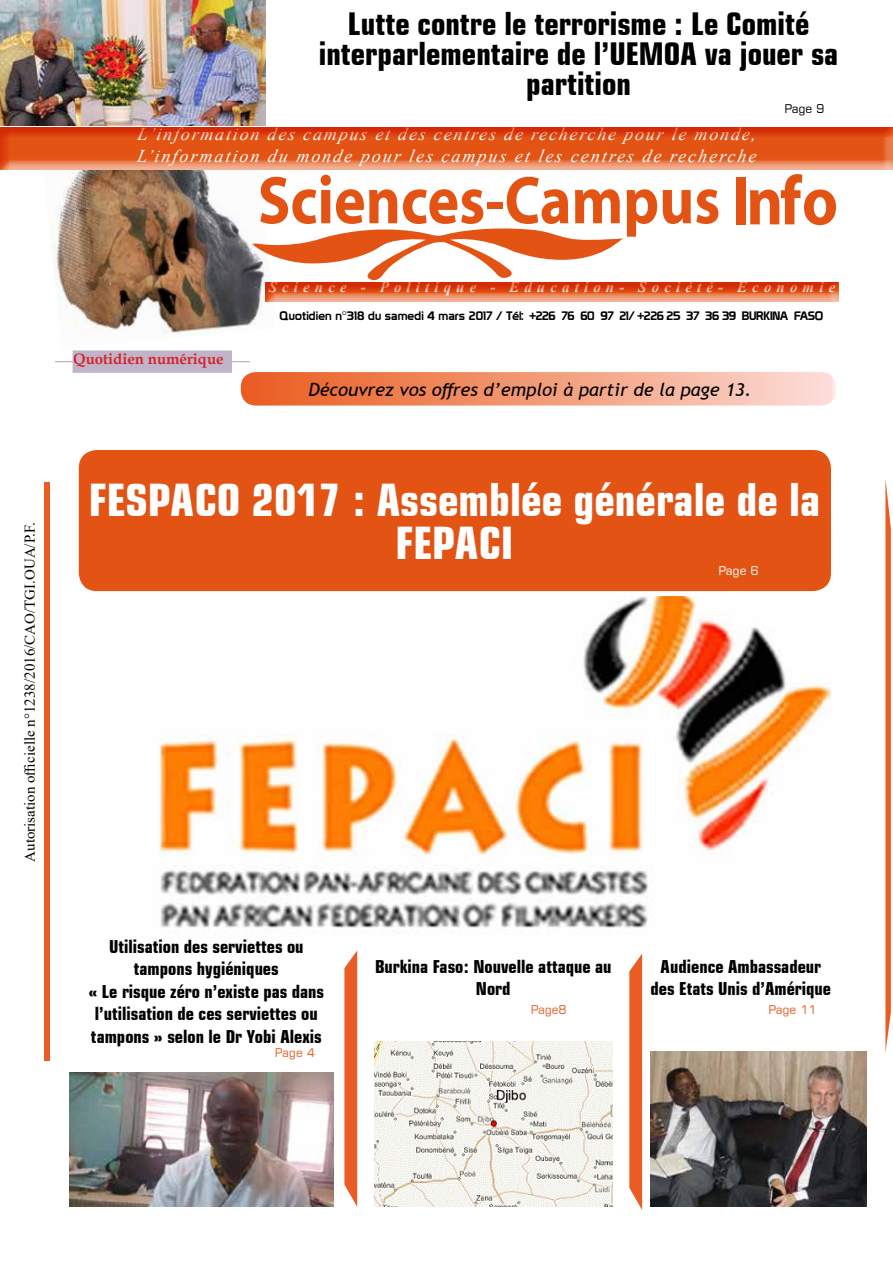
<style>
.page{position:relative;width:893px;height:1263px;background:#fff}
.page>*{position:absolute;margin:0;border:0;box-sizing:border-box;transform-origin:0 0}
.t1{font:700 condensed 45px/43.5px "Square 721 BT";color:#fff;text-align:center}
.t2{font:700 condensed 31.5px/30px "Square 721 BT";color:#000;text-align:center}
.t3{font:700 condensed 18px/22.5px "Square 721 BT";color:#000;text-align:center}
.t4{font:italic 18px/21.6px "Times New Roman";letter-spacing:.1em;color:#fff}
.t5{font:italic 18px "Trebuchet MS";color:#000}
.t6{font:15px "Times New Roman";color:#000}
.t7{font:italic 700 15px "Times New Roman";letter-spacing:.34em;color:#fff}
.t8{font:700 15px "Book Antiqua";color:#d2232a}
.t9{font:12px "Prototype";letter-spacing:-.03em;color:#000}
.t10{font:12px "Square 721 BT";color:#ea5c24}
.t11{font:12px "Square 721 BT";color:#fff}
.t12{font:12px "Square 721 BT";color:#000}
</style>
<div class="page">
<div style="left:79px;top:450px;width:752px;height:141px;background:#e35414;border-radius:18px"></div>
<img style="left:48px;top:170px;width:214px;height:164px">
<svg style="left:252px;top:175px;width:405px;height:106px"></svg>
<svg style="left:663px;top:189px;width:55px;height:35px"></svg>
<div style="left:736px;top:177px;width:9px;height:47px;background:#e35414"></div>
<svg style="left:750px;top:174px;width:86px;height:51px"></svg>
<div style="left:0;top:121px;width:893px;height:49px;background:#ea5c24;opacity:.75"></div>
<div style="left:259px;top:276px;width:588px;height:27px;background:#ea5c24;opacity:.75"></div>
<div style="left:45px;top:483px;width:5px;height:578px;background:#ea5c24"></div>
<svg style="left:885px;top:479px;width:6px;height:573px;background:#ed7749"></svg>
<svg style="left:344px;top:951px;width:13px;height:256px;background:#ec6d3b"></svg>
<svg style="left:55px;top:351px;width:781px;height:55px"></svg>
<img style="left:158px;top:597px;width:673px;height:331px">
<img style="left:1px;top:0;width:264px;height:125px">
<img style="left:69px;top:1073px;width:265px;height:134px">
<img style="left:651px;top:1051px;width:216px;height:156px">
<img style="left:374px;top:1042px;width:238px;height:165px">
<svg style="left:629px;top:954px;width:13px;height:256px;background:#ec6c3a"></svg>
<h2 class="t2" style="left:319px;top:9px;width:521px">Lutte contre le terrorisme : Le Comité interparlementaire de l’UEMOA va jouer sa partition</h2>
<p class="t12" style="left:784px;top:101px;width:41px">Page 9</p>
<p class="t4" style="left:137px;top:123px;width:623px">L’information des campus et des centres de recherche pour le monde,<br>L’information du monde pour les campus et les centres de recherche</p>
<p class="t6" style="left:19px;top:862px;width:341px;rotate:-90deg">Autorisation officielle n°1238/2016/CAO/TGI.OUA/P.F.</p>
<p class="t7" style="left:269px;top:277px;width:568px">Science - Politique - Education- Société- Economie</p>
<p class="t8" style="left:73px;top:348px;width:152px">Quotidien numérique</p>
<p class="t9" style="left:280px;top:309px;width:545px">Quotidien n°318 du samedi 4 mars 2017 / Tél: +226 76 60 97 21/ +226 25 37 36 39 BURKINA FASO</p>
<p class="t5" style="left:308px;top:379px;width:445px">Découvrez vos offres d’emploi à partir de la page 13.</p>
<h1 class="t1" style="left:89px;top:478px;width:733px">FESPACO 2017 : Assemblée générale de la<br>FEPACI</h1>
<p class="t11" style="left:719px;top:563px;width:41px">Page 6</p>
<p class="t3" style="left:88px;top:935px;width:237px">Utilisation des serviettes ou tampons hygiéniques<br>« Le risque zéro n’existe pas dans l’utilisation de ces serviettes ou tampons » selon le Dr Yobi Alexis</p>
<p class="t10" style="left:275px;top:1045px;width:41px">Page 4</p>
<p class="t3" style="left:375px;top:955px;width:238px">Burkina Faso: Nouvelle attaque au<br>Nord</p>
<p class="t10" style="left:531px;top:1002px;width:37px">Page8</p>
<p class="t3" style="left:651px;top:955px;width:182px">Audience Ambassadeur des Etats Unis d’Amérique</p>
<p class="t10" style="left:769px;top:1002px;width:50px">Page 11</p>
</div>
